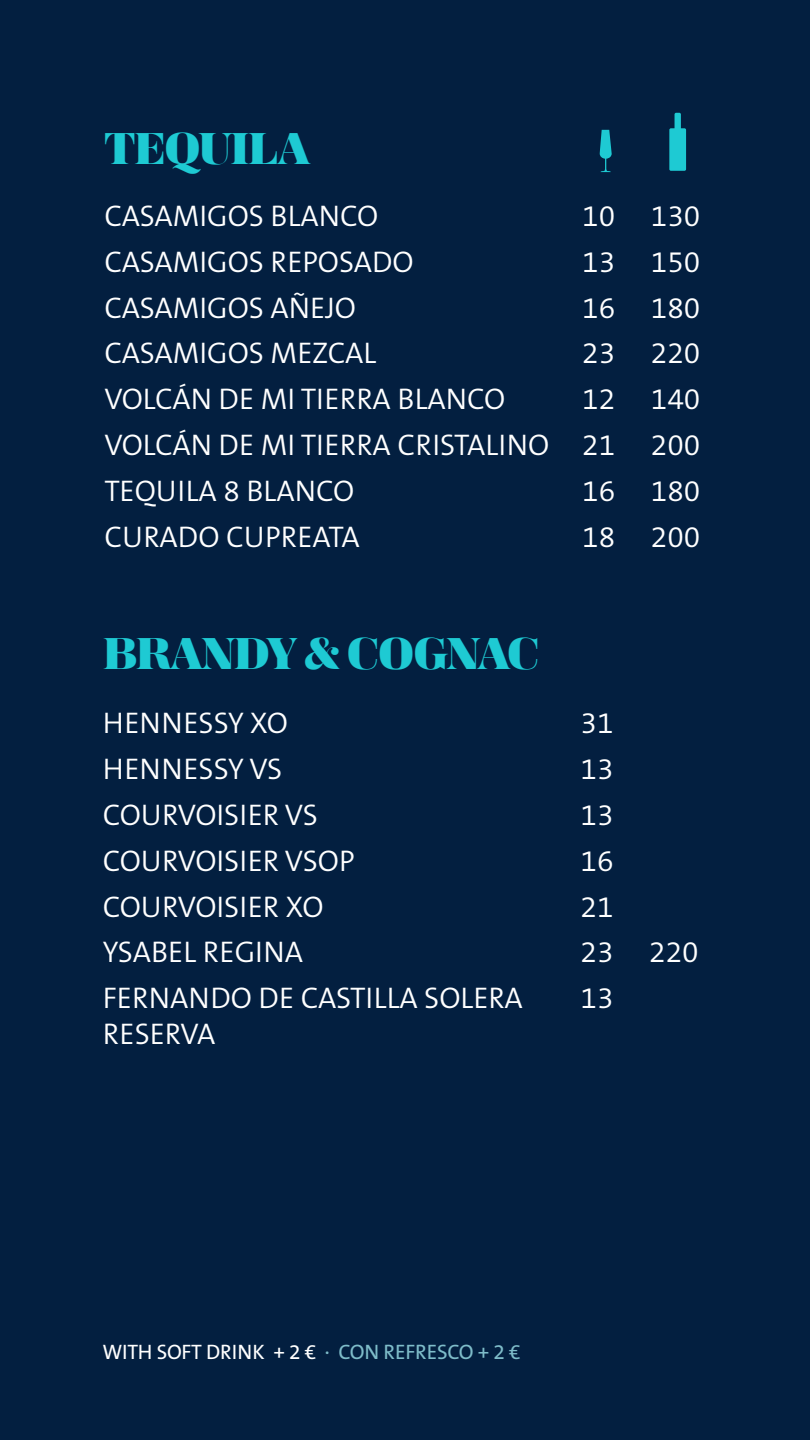
<style>
.page{position:relative;width:810px;height:1440px;background:#031f40}
.page>*{position:absolute;margin:0;border:0;box-sizing:border-box;transform-origin:0 0}
.t1{font:45px "Magnel";letter-spacing:-.01em;color:#1ecad3}
.t2{font:300 30px/45.9px "The Sans B4";color:#fff;text-align:justify}
.t3{font:21px "The Sans B5 Plain";letter-spacing:-.01em;color:#fff}
.s1{color:#7ebcc9}
</style>
<div class="page">
<svg style="left:600px;top:130px;width:12px;height:42px"></svg>
<svg style="left:669px;top:113px;width:17px;height:58px"></svg>
<h1 class="t1" style="left:105px;top:119px;width:207px">TEQUILA</h1>
<p class="t2" style="left:104px;top:194px;width:275px">CASAMIGOS BLANCO</p>
<p class="t2" style="left:582px;top:194px;width:120px">10 130</p>
<p class="t2" style="left:104px;top:240px;width:311px">CASAMIGOS REPOSADO</p>
<p class="t2" style="left:582px;top:240px;width:120px">13 150</p>
<p class="t2" style="left:104px;top:286px;width:253px">CASAMIGOS AÑEJO</p>
<p class="t2" style="left:582px;top:286px;width:120px">16 180</p>
<p class="t2" style="left:104px;top:332px;width:273px">CASAMIGOS MEZCAL</p>
<p class="t2" style="left:582px;top:332px;width:120px">23 220</p>
<p class="t2" style="left:104px;top:377px;width:402px">VOLCÁN DE MI TIERRA BLANCO</p>
<p class="t2" style="left:104px;top:377px;width:597px;text-indent:478px">12 140<br>VOLCÁN DE MI TIERRA CRISTALINO 21 200<br>TEQUILA 8 BLANCO</p>
<p class="t2" style="left:582px;top:469px;width:120px">16 180</p>
<p class="t2" style="left:104px;top:515px;width:257px">CURADO CUPREATA</p>
<p class="t2" style="left:582px;top:515px;width:120px">18 200</p>
<h1 class="t1" style="left:103px;top:624px;width:437px">BRANDY &amp; COGNAC</h1>
<p class="t2" style="left:103px;top:701px;width:187px">HENNESSY XO</p>
<p class="t2" style="left:581px;top:701px;width:34px">31</p>
<p class="t2" style="left:103px;top:747px;width:181px">HENNESSY VS</p>
<p class="t2" style="left:581px;top:747px;width:34px">13</p>
<p class="t2" style="left:103px;top:793px;width:217px">COURVOISIER VS</p>
<p class="t2" style="left:581px;top:793px;width:34px">13</p>
<p class="t2" style="left:103px;top:839px;width:253px">COURVOISIER VSOP</p>
<p class="t2" style="left:581px;top:839px;width:34px">16</p>
<p class="t2" style="left:103px;top:885px;width:222px">COURVOISIER XO</p>
<p class="t2" style="left:581px;top:885px;width:34px">21</p>
<p class="t2" style="left:103px;top:930px;width:202px">YSABEL REGINA</p>
<p class="t2" style="left:581px;top:930px;width:120px">23 220</p>
<p class="t2" style="left:103px;top:981px;width:422px;line-height:36px">FERNANDO DE CASTILLA SOLERA<br>RESERVA</p>
<p class="t2" style="left:581px;top:976px;width:34px">13</p>
<p class="t3" style="left:102px;top:1341px;width:420px">WITH SOFT DRINK + 2 € <span class="s1">· CON REFRESCO + 2 €</span></p>
</div>
